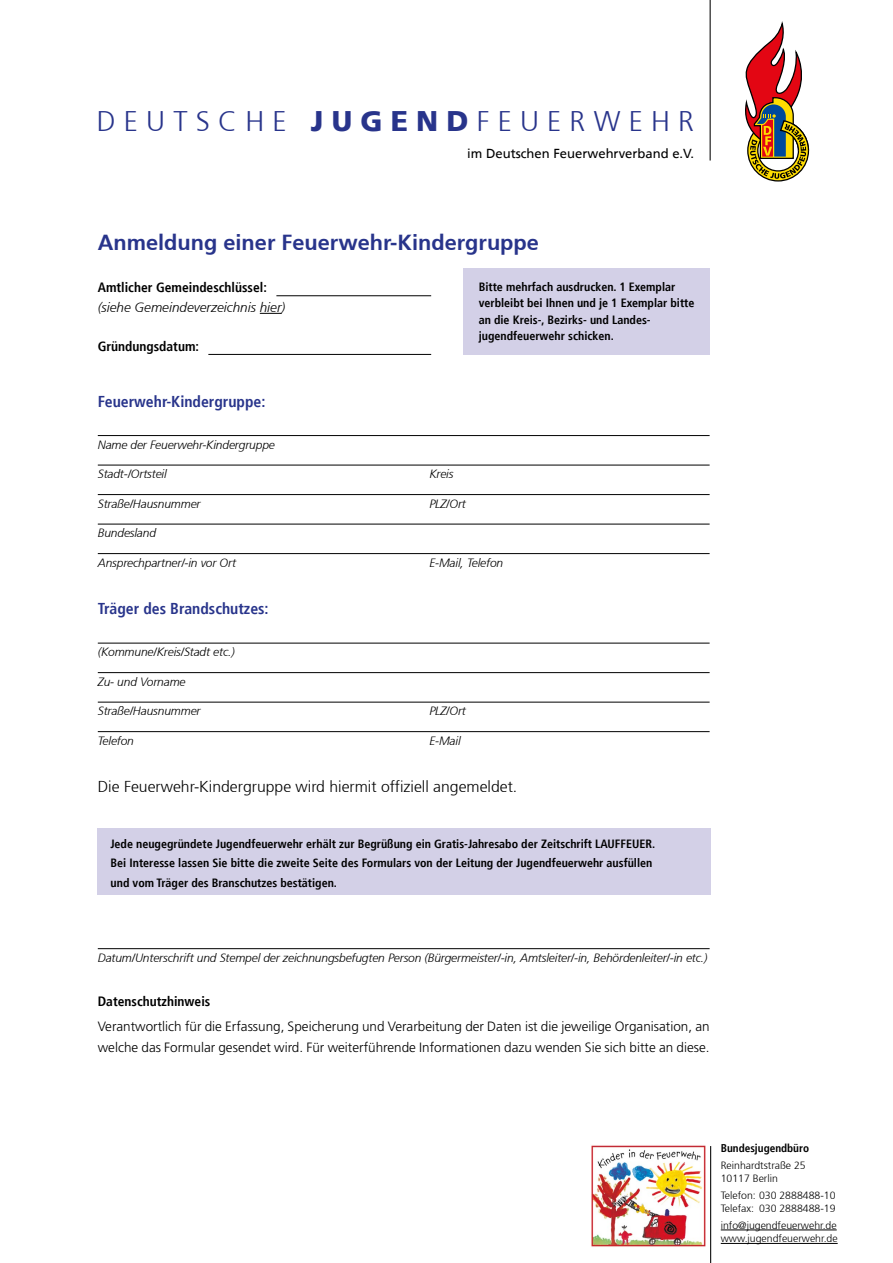
<style>
.page{position:relative;width:893px;height:1263px;background:#fff}
.page>*{position:absolute;margin:0;border:0;box-sizing:border-box;transform-origin:0 0}
.t1{font:300 28.35px "Frutiger";letter-spacing:.29em;color:#28348b}
.t2{font:700 21.75px "Frutiger";color:#28348b}
.t3{font:300 15.75px "Frutiger";color:#000}
.t4{font:700 condensed 15.75px "Frutiger";color:#28348b}
.t5{font:300 13.5px/21px "Frutiger LT Std";color:#000}
.t6{font:700 condensed 13.5px "Frutiger";color:#000}
.t7{font:italic 300 13.5px "Frutiger";color:#000}
.t8{font:13.05px "Frutiger";color:#000}
.t9{font:700 condensed 12px/16.5px "Frutiger";color:#000}
.t10{font:italic 300 12px "Frutiger";letter-spacing:-.01em;color:#000}
.t11{font:700 condensed 11.25px "Frutiger";color:#000}
.t12{font:300 10.5px/12.8px "Frutiger";color:#000}
.s1{font-weight:900}
</style>
<div class="page">
<div style="left:97px;top:828px;width:614px;height:67px;background:#d3d0e7"></div>
<hr style="left:710px;top:0;width:1px;height:161px;background:#000">
<hr style="left:710px;top:1146px;width:1px;height:117px;background:#000">
<svg style="left:745px;top:21px;width:65px;height:161px"></svg>
<svg style="left:260px;top:313px;width:22px;height:1px"></svg>
<hr style="left:98px;top:435px;width:612px;height:1px;background:#000">
<hr style="left:98px;top:465px;width:612px;height:1px;background:#000">
<hr style="left:98px;top:494px;width:612px;height:1px;background:#000">
<hr style="left:98px;top:524px;width:612px;height:1px;background:#000">
<hr style="left:98px;top:553px;width:612px;height:1px;background:#000">
<hr style="left:98px;top:643px;width:612px;height:1px;background:#000">
<hr style="left:98px;top:672px;width:612px;height:1px;background:#000">
<hr style="left:98px;top:702px;width:612px;height:1px;background:#000">
<hr style="left:98px;top:731px;width:612px;height:1px;background:#000">
<hr style="left:98px;top:948px;width:612px;height:1px;background:#000">
<hr style="left:721px;top:1230px;width:116px;height:1px;background:#000">
<hr style="left:721px;top:1243px;width:117px;height:1px;background:#000">
<hr style="left:276px;top:295px;width:155px;height:1px;background:#000">
<hr style="left:208px;top:354px;width:223px;height:1px;background:#000">
<img style="left:591px;top:1145px;width:115px;height:102px">
<div style="left:463px;top:268px;width:247px;height:87px;background:#d3d0e7"></div>
<h1 class="t1" style="left:97px;top:106px;width:599px">DEUTSCHE <span class="s1">JUGEND</span>FEUERWEHR</h1>
<p class="t8" style="left:467px;top:146px;width:229px">im Deutschen Feuerwehrverband e.V.</p>
<h2 class="t2" style="left:98px;top:229px;width:443px">Anmeldung einer Feuerwehr-Kindergruppe</h2>
<p class="t6" style="left:98px;top:280px;width:171px">Amtlicher Gemeindeschlüssel:</p>
<p class="t7" style="left:98px;top:300px;width:189px">(siehe Gemeindeverzeichnis hier)</p>
<p class="t6" style="left:98px;top:338px;width:103px">Gründungsdatum:</p>
<p class="t9" style="left:479px;top:278px;width:217px">Bitte mehrfach ausdrucken. 1 Exemplar verbleibt bei Ihnen und je 1 Exemplar bitte an die Kreis-, Bezirks- und Landes&shy;jugendfeuerwehr schicken.</p>
<h3 class="t4" style="left:98px;top:392px;width:169px">Feuerwehr-Kindergruppe:</h3>
<p class="t10" style="left:98px;top:437px;width:179px">Name der Feuerwehr-Kindergruppe</p>
<p class="t10" style="left:98px;top:467px;width:70px">Stadt-/Ortsteil</p>
<p class="t10" style="left:429px;top:467px;width:26px">Kreis</p>
<p class="t10" style="left:98px;top:496px;width:104px">Straße/Hausnummer</p>
<p class="t10" style="left:429px;top:496px;width:38px">PLZ/Ort</p>
<p class="t10" style="left:98px;top:526px;width:60px">Bundesland</p>
<p class="t10" style="left:98px;top:555px;width:140px">Ansprechpartner/-in vor Ort</p>
<p class="t10" style="left:429px;top:555px;width:75px">E-Mail, Telefon</p>
<h3 class="t4" style="left:98px;top:599px;width:172px">Träger des Brandschutzes:</h3>
<p class="t10" style="left:98px;top:645px;width:139px">(Kommune/Kreis/Stadt etc.)</p>
<p class="t10" style="left:98px;top:674px;width:89px">Zu- und Vorname</p>
<p class="t10" style="left:98px;top:704px;width:104px">Straße/Hausnummer</p>
<p class="t10" style="left:429px;top:704px;width:38px">PLZ/Ort</p>
<p class="t10" style="left:98px;top:733px;width:38px">Telefon</p>
<p class="t10" style="left:429px;top:733px;width:33px">E-Mail</p>
<h3 class="t3" style="left:98px;top:778px;width:421px">Die Feuerwehr-Kindergruppe wird hiermit offiziell angemeldet.</h3>
<p class="t9" style="left:111px;top:834px;width:546px;line-height:19.5px">Jede neugegründete Jugendfeuerwehr erhält zur Begrüßung ein Gratis-Jahresabo der Zeitschrift LAUFFEUER.<br>Bei Interesse lassen Sie bitte die zweite Seite des Formulars von der Leitung der Jugendfeuerwehr ausfüllen und vom Träger des Branschutzes bestätigen.</p>
<p class="t10" style="left:98px;top:950px;width:611px">Datum/Unterschrift und Stempel der zeichnungsbefugten Person (Bürgermeister/-in, Amtsleiter/-in, Behördenleiter/-in etc.)</p>
<p class="t6" style="left:98px;top:993px;width:114px">Datenschutzhinweis</p>
<p class="t5" style="left:98px;top:1016px;width:613px">Verantwortlich für die Erfassung, Speicherung und Verarbeitung der Daten ist die jeweilige Organisation, an welche das Formular gesendet wird. Für weiterführende Informationen dazu wenden Sie sich bitte an diese.</p>
<p class="t11" style="left:721px;top:1142px;width:90px">Bundesjugendbüro</p>
<p class="t12" style="left:721px;top:1159px;width:86px">Reinhardtstraße 25<br>10117 Berlin</p>
<p class="t12" style="left:721px;top:1189px;width:116px">Telefon: 030 2888488-10<br>Telefax: 030 2888488-19</p>
<p class="t12" style="left:721px;top:1218px;width:118px;line-height:13.5px">info@jugendfeuerwehr.de www.jugendfeuerwehr.de</p>
</div>
